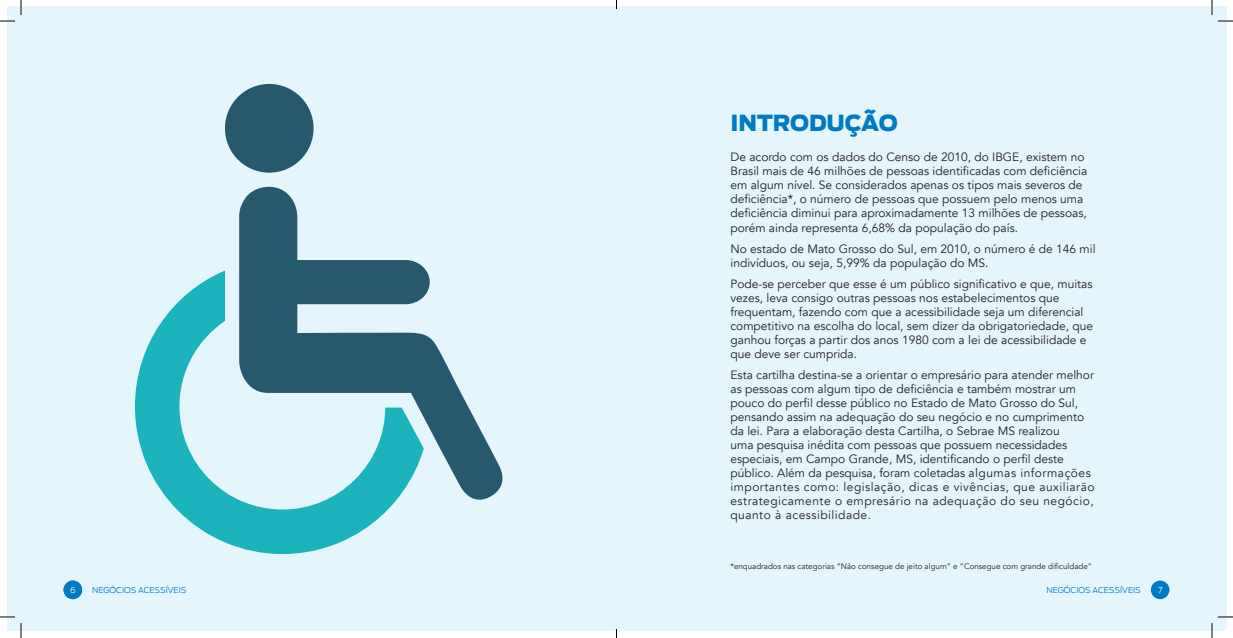
<style>
.page{position:relative;width:1233px;height:638px;background:#fff}
.page>*{position:absolute;margin:0;border:0;box-sizing:border-box;transform-origin:0 0}
.t1{font:900 22px "Ford Antenna";letter-spacing:-.005em;color:#007ac2}
.t2{font:12px/14px "Avenir";color:#231f20}
.t3{font:8px "Avenir";color:#231f20}
.t4{font:300 8px "Ford Antenna";color:#007ac2}
.t5{font:300 8px "Ford Antenna";color:#fff}
</style>
<div class="page">
<div style="left:7px;top:7px;width:1219px;height:623px;background:#e4f5fc"></div>
<div style="left:1150px;top:580px;width:19px;height:18px;background:#007ac2;border-radius:50%"></div>
<svg style="left:225px;top:84px;width:278px;height:416px"></svg>
<svg style="left:135px;top:270px;width:289px;height:283px"></svg>
<div style="left:64px;top:580px;width:18px;height:18px;background:#007ac2;border-radius:50%"></div>
<svg style="left:1218px;top:20px;width:15px;height:2px"></svg>
<svg style="left:1218px;top:616px;width:15px;height:1px"></svg>
<svg style="left:0;top:0;width:22px;height:22px"></svg>
<svg style="left:0;top:616px;width:22px;height:21px"></svg>
<svg style="left:1211px;top:0;width:1px;height:15px"></svg>
<svg style="left:1211px;top:623px;width:1px;height:14px"></svg>
<p class="t1" style="left:730px;top:103px;width:169px">INTRODUÇÃO</p>
<p class="t2" style="left:730px;top:150px;width:358px">De acordo com os dados do Censo de 2010, do IBGE, existem no Brasil mais de 46 milhões de pessoas identificadas com deficiência em algum nível. Se considerados apenas os tipos mais severos de deficiência*, o número de pessoas que possuem pelo menos uma deficiência diminui para aproximadamente 13 milhões de pessoas, porém ainda representa 6,68% da população do país.</p>
<p class="t2" style="left:730px;top:241px;width:367px">No estado de Mato Grosso do Sul, em 2010, o número é de 146 mil indivíduos, ou seja, 5,99% da população do MS.</p>
<p class="t2" style="left:730px;top:277px;width:364px">Pode-se perceber que esse é um público significativo e que, muitas vezes, leva consigo outras pessoas nos estabelecimentos que frequentam, fazendo com que a acessibilidade seja um diferencial competitivo na escolha do local, sem dizer da obrigatoriedade, que ganhou forças a partir dos anos 1980 com a lei de acessibilidade e que deve ser cumprida.</p>
<p class="t2" style="left:730px;top:368px;width:366px">Esta cartilha destina-se a orientar o empresário para atender melhor as pessoas com algum tipo de deficiência e também mostrar um pouco do perfil desse público no Estado de Mato Grosso do Sul, pensando assim na adequação do seu negócio e no cumprimento da lei. Para a elaboração desta Cartilha, o Sebrae MS realizou<br>uma pesquisa inédita com pessoas que possuem necessidades especiais, em Campo Grande, MS, identificando o perfil deste público. Além da pesquisa, foram coletadas algumas informações importantes como: legislação, dicas e vivências, que auxiliarão estrategicamente o empresário na adequação do seu negócio, quanto à acessibilidade.</p>
<p class="t3" style="left:730px;top:561px;width:363px">*enquadrados nas categorias “Não consegue de jeito algum” e “Consegue com grande dificuldade”</p>
<p class="t5" style="left:70px;top:583px;width:7px">6</p>
<p class="t4" style="left:92px;top:583px;width:96px">NEGÓCIOS ACESSÍVEIS</p>
<p class="t4" style="left:1046px;top:583px;width:96px">NEGÓCIOS ACESSÍVEIS</p>
<p class="t5" style="left:1158px;top:583px;width:6px">7</p>
</div>
